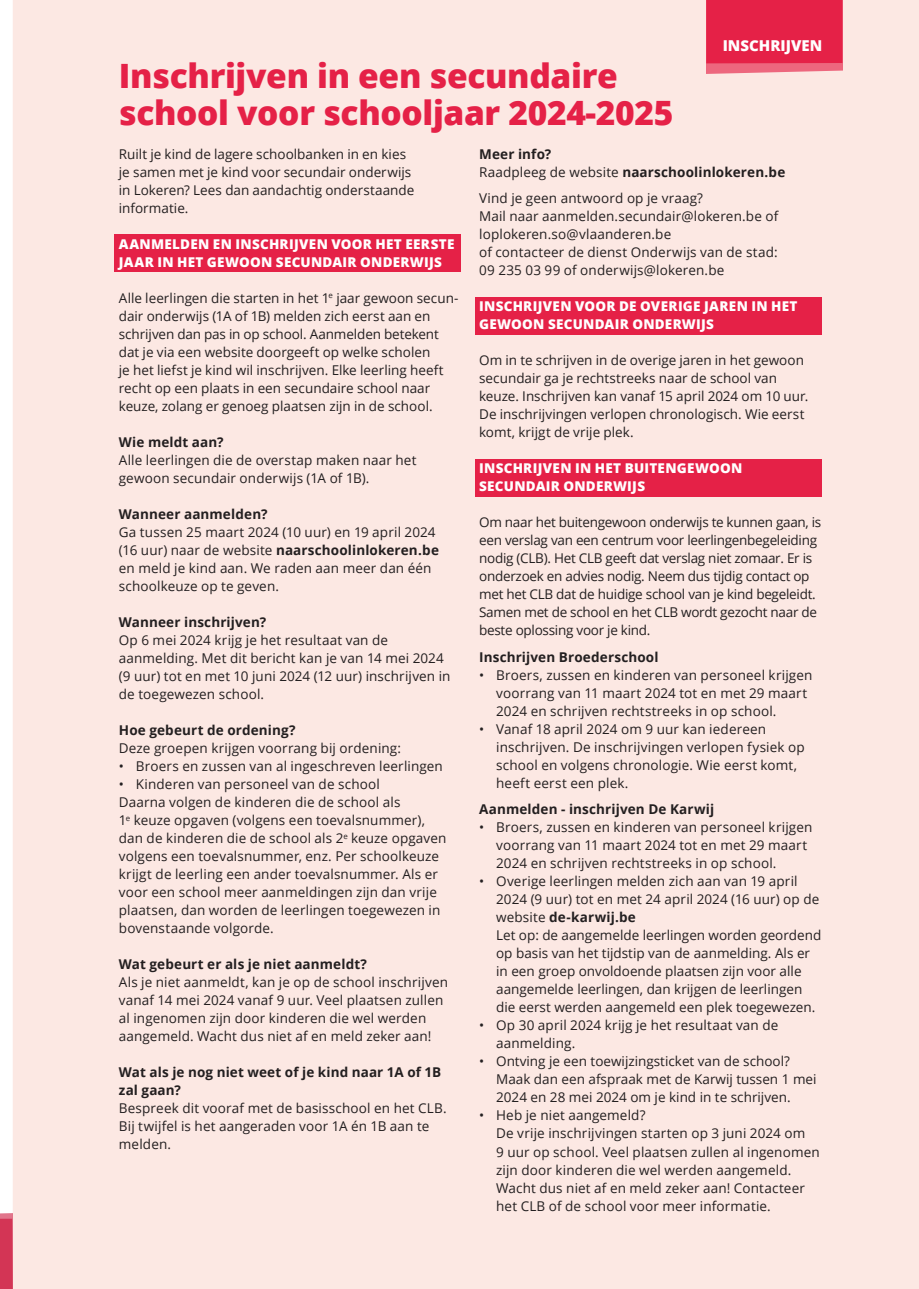
<style>
.page{position:relative;width:919px;height:1289px;background:#fff}
.page>*{position:absolute;margin:0;border:0;box-sizing:border-box;transform-origin:0 0}
.t1{font:800 33.45px/37.3px "Open Sans";letter-spacing:-.01em;color:#e52147}
.t2{font:800 15px "Open Sans";color:#fff}
.t3{font:13.5px/18px "Open Sans";letter-spacing:.005em;color:#231f20}
.t4{font:13.5px/18px "Open Sans";letter-spacing:-.02em;color:#231f20}
.t5{font:700 13.5px/18px "Open Sans";letter-spacing:.01em;color:#231f20}
.t6{font:800 13.5px/18px "Open Sans";letter-spacing:.02em;color:#fff}
.s1{font-weight:700}
.s2{font-weight:400}
</style>
<div class="page">
<div style="left:13px;top:0;width:905px;height:1288px;background:#fce8e3"></div>
<div style="left:115px;top:234px;width:346px;height:38px;background:#e52147"></div>
<div style="left:475px;top:297px;width:346px;height:37px;background:#e52147"></div>
<div style="left:475px;top:459px;width:346px;height:37px;background:#e52147"></div>
<svg style="left:0;top:1213px;width:13px;height:75px"></svg>
<svg style="left:706px;top:0;width:136px;height:74px;background:#e62e51"></svg>
<h1 class="t1" style="left:119px;top:55px;width:556px">Inschrijven in een secundaire school voor schooljaar 2024-2025</h1>
<p class="t2" style="left:722px;top:35px;width:101px">INSCHRIJVEN</p>
<p class="t3" style="left:119px;top:144px;width:297px">Ruilt je kind de lagere schoolbanken in en kies je samen met je kind voor secundair onderwijs in Lokeren? Lees dan aandachtig onderstaande informatie.</p>
<p class="t6" style="left:119px;top:234px;width:337px">AANMELDEN EN INSCHRIJVEN VOOR HET EERSTE<br>JAAR IN HET GEWOON SECUNDAIR ONDERWIJS</p>
<p class="t3" style="left:119px;top:288px;width:340px">Alle leerlingen die starten in het 1<sup>e</sup> jaar gewoon secun&shy;dair onderwijs (1A of 1B) melden zich eerst aan en schrijven dan pas in op school. Aanmelden betekent dat je via een website doorgeeft op welke scholen<br>je het liefst je kind wil inschrijven. Elke leerling heeft recht op een plaats in een secundaire school naar keuze, zolang er genoeg plaatsen zijn in de school.</p>
<p class="t5" style="left:119px;top:432px;width:106px">Wie meldt aan?</p>
<p class="t3" style="left:119px;top:450px;width:299px">Alle leerlingen die de overstap maken naar het gewoon secundair onderwijs (1A of 1B).</p>
<p class="t5" style="left:119px;top:504px;width:150px">Wanneer aanmelden?</p>
<p class="t3" style="left:119px;top:522px;width:321px">Ga tussen 25 maart 2024 (10 uur) en 19 april 2024 (16 uur) naar de website <span class="s1">naarschoolinlokeren.be </span>en meld je kind aan. We raden aan meer dan één schoolkeuze op te geven.</p>
<p class="t5" style="left:119px;top:612px;width:149px">Wanneer inschrijven?</p>
<p class="t3" style="left:119px;top:630px;width:333px">Op 6 mei 2024 krijg je het resultaat van de aanmelding. Met dit bericht kan je van 14 mei 2024 (9 uur) tot en met 10 juni 2024 (12 uur) inschrijven in de toegewezen school.</p>
<p class="t5" style="left:119px;top:720px;width:178px">Hoe gebeurt de ordening?</p>
<p class="t3" style="left:119px;top:738px;width:284px">Deze groepen krijgen voorrang bij ordening:</p>
<p class="t3" style="left:119px;top:756px;width:325px">• Broers en zussen van al ingeschreven leerlingen</p>
<p class="t3" style="left:119px;top:774px;width:329px">• Kinderen van personeel van de school<br>Daarna volgen de kinderen die de school als<br>1<sup>e</sup> keuze opgaven (volgens een toevalsnummer), dan de kinderen die de school als 2<sup>e</sup> keuze opgaven volgens een toevalsnummer, enz. Per schoolkeuze krijgt de leerling een ander toevalsnummer. Als er voor een school meer aanmeldingen zijn dan vrije plaatsen, dan worden de leerlingen toegewezen in bovenstaande volgorde.</p>
<p class="t5" style="left:119px;top:954px;width:249px">Wat gebeurt er als je niet aanmeldt?</p>
<p class="t3" style="left:119px;top:972px;width:330px">Als je niet aanmeldt, kan je op de school inschrijven vanaf 14 mei 2024 vanaf 9 uur. Veel plaatsen zullen al ingenomen zijn door kinderen die wel werden aangemeld. Wacht dus niet af en meld zeker aan!</p>
<p class="t5" style="left:119px;top:1062px;width:324px">Wat als je nog niet weet of je kind naar 1A of 1B zal gaan?</p>
<p class="t3" style="left:119px;top:1098px;width:329px">Bespreek dit vooraf met de basisschool en het CLB.<br>Bij twijfel is het aangeraden voor 1A én 1B aan te melden.</p>
<p class="t5" style="left:479px;top:144px;width:308px">Meer info?<br><span class="s2">Raadpleeg de website</span> naarschoolinlokeren.be</p>
<p class="t3" style="left:479px;top:189px;width:300px">Vind je geen antwoord op je vraag?<br>Mail naar aanmelden.secundair@lokeren.be of loplokeren.so@vlaanderen.be<br>of contacteer de dienst Onderwijs van de stad:<br>09 235 03 99 of onderwijs@lokeren.be</p>
<p class="t6" style="left:479px;top:296px;width:320px">INSCHRIJVEN VOOR DE OVERIGE JAREN IN HET<br>GEWOON SECUNDAIR ONDERWIJS</p>
<p class="t3" style="left:479px;top:351px;width:330px">Om in te schrijven in de overige jaren in het gewoon secundair ga je rechtstreeks naar de school van keuze. Inschrijven kan vanaf 15 april 2024 om 10 uur.<br>De inschrijvingen verlopen chronologisch. Wie eerst komt, krijgt de vrije plek.</p>
<p class="t6" style="left:479px;top:458px;width:264px">INSCHRIJVEN IN HET BUITENGEWOON<br>SECUNDAIR ONDERWIJS</p>
<p class="t4" style="left:479px;top:513px;width:344px">Om naar het buitengewoon onderwijs te kunnen gaan, is een verslag van een centrum voor leerlingenbegeleiding nodig (CLB). Het CLB geeft dat verslag niet zomaar. Er is onderzoek en advies nodig. Neem dus tijdig contact op met het CLB dat de huidige school van je kind begeleidt.<br>Samen met de school en het CLB wordt gezocht naar de beste oplossing voor je kind.</p>
<p class="t5" style="left:479px;top:647px;width:181px">Inschrijven Broederschool</p>
<p class="t3" style="left:496px;top:665px;width:318px;text-indent:-17px">• Broers, zussen en kinderen van personeel krijgen voorrang van 11 maart 2024 tot en met 29 maart<br>2024 en schrijven rechtstreeks in op school.</p>
<p class="t3" style="left:496px;top:719px;width:310px;text-indent:-17px">• Vanaf 18 april 2024 om 9 uur kan iedereen inschrijven. De inschrijvingen verlopen fysiek op school en volgens chronologie. Wie eerst komt, heeft eerst een plek.</p>
<p class="t5" style="left:479px;top:800px;width:237px">Aanmelden - inschrijven De Karwij</p>
<p class="t3" style="left:496px;top:818px;width:318px;text-indent:-17px">• Broers, zussen en kinderen van personeel krijgen voorrang van 11 maart 2024 tot en met 29 maart<br>2024 en schrijven rechtstreeks in op school.</p>
<p class="t3" style="left:496px;top:872px;width:327px;text-indent:-17px">• Overige leerlingen melden zich aan van 19 april 2024 (9 uur) tot en met 24 april 2024 (16 uur) op de website <span class="s1">de-karwij.be<br></span>Let op: de aangemelde leerlingen worden geordend op basis van het tijdstip van de aanmelding. Als er in een groep onvoldoende plaatsen zijn voor alle aangemelde leerlingen, dan krijgen de leerlingen die eerst werden aangemeld een plek toegewezen.</p>
<p class="t3" style="left:496px;top:1016px;width:284px;text-indent:-17px">• Op 30 april 2024 krijg je het resultaat van de aanmelding.</p>
<p class="t3" style="left:496px;top:1052px;width:322px;text-indent:-17px">• Ontving je een toewijzingsticket van de school?<br>Maak dan een afspraak met de Karwij tussen 1 mei<br>2024 en 28 mei 2024 om je kind in te schrijven.</p>
<p class="t3" style="left:496px;top:1106px;width:325px;text-indent:-17px">• Heb je niet aangemeld?<br>De vrije inschrijvingen starten op 3 juni 2024 om<br>9 uur op school. Veel plaatsen zullen al ingenomen zijn door kinderen die wel werden aangemeld.<br>Wacht dus niet af en meld zeker aan! Contacteer het CLB of de school voor meer informatie.</p>
</div>
